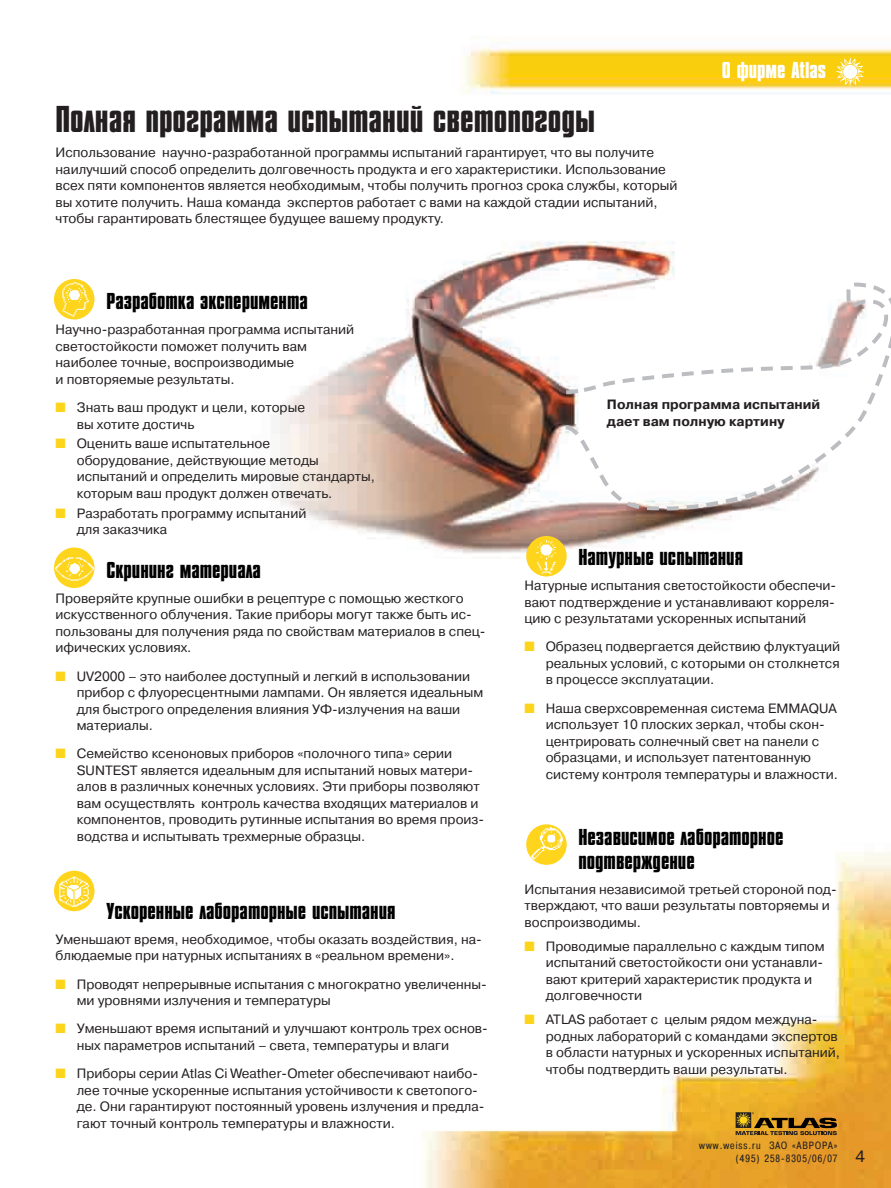
<style>
.page{position:relative;width:891px;height:1188px;background:#fff}
.page>*{position:absolute;margin:0;border:0;box-sizing:border-box;transform-origin:0 0}
.t1{font:700 39px "Compo";color:#231f20}
.t2{font:700 24px/24px "Compo";color:#000}
.t3{font:700 24px "Compo";color:#fff}
.t4{font:16.5px "Pragmatica C";color:#231f20}
.t5{font:13.5px/16.5px "Pragmatica C";color:#231f20}
.t6{font:700 13.5px/16.5px "Pragmatica C";color:#231f20}
.t7{font:10.5px/12.6px "Pragmatica Cond C";letter-spacing:.1em;color:#231f20;text-align:right}
.t8{font:10.5px/10.5px "Arial Narrow";color:#231f20}
.s1{color:#fcd41c}
</style>
<div class="page">
<img style="left:424px;top:47px;width:467px;height:1141px">
<svg style="left:736px;top:1112px;width:101px;height:23px;background:#946b1e"></svg>
<svg style="left:836px;top:57px;width:29px;height:29px"></svg>
<div style="left:54px;top:279px;width:40px;height:41px;background:#fed41d;border-radius:50%"></div>
<img style="left:58px;top:280px;width:33px;height:40px">
<div style="left:54px;top:548px;width:40px;height:40px;background:#fed41d;border-radius:50%"></div>
<img style="left:54px;top:552px;width:40px;height:32px">
<div style="left:54px;top:871px;width:40px;height:40px;background:#fed41d;border-radius:50%"></div>
<img style="left:57px;top:874px;width:35px;height:35px">
<svg style="left:526px;top:824px;width:41px;height:41px"></svg>
<img style="left:531px;top:826px;width:33px;height:36px">
<img style="left:279px;top:185px;width:612px;height:424px">
<div style="left:526px;top:536px;width:41px;height:40px;background:#fed41d;border-radius:50%"></div>
<img style="left:532px;top:536px;width:28px;height:40px">
<svg style="left:575px;top:283px;width:316px;height:227px"></svg>
<svg style="left:566px;top:389px;width:12px;height:45px"></svg>
<h1 class="t1" style="left:56px;top:101px;width:541px">Полная программа испытаний светопогоды</h1>
<p class="t5" style="left:56px;top:144px;width:624px">Использование научно-разработанной программы испытаний гарантирует, что вы получите наилучший способ определить долговечность продукта и его характеристики. Использование всех пяти компонентов является необходимым, чтобы получить прогноз срока службы, который вы хотите получить. Наша команда экспертов работает с вами на каждой стадии испытаний, чтобы гарантировать блестящее будущее вашему продукту.</p>
<h2 class="t3" style="left:722px;top:59px;width:106px">О фирме Atlas</h2>
<h2 class="t2" style="left:107px;top:290px;width:203px">Разработка эксперимента</h2>
<p class="t5" style="left:56px;top:322px;width:300px">Научно-разработанная программа испытаний светостойкости поможет получить вам наиболее точные, воспроизводимые<br>и повторяемые результаты.</p>
<p class="t5" style="left:77px;top:399px;width:230px;text-indent:-21px"><span class="s1">■</span> Знать ваш продукт и цели, которые вы хотите достичь</p>
<p class="t5" style="left:77px;top:436px;width:300px;text-indent:-21px"><span class="s1">■</span> Оценить ваше испытательное<br>оборудование, действующие методы испытаний и определить мировые стандарты, которым ваш продукт должен отвечать.</p>
<p class="t5" style="left:77px;top:505px;width:231px;text-indent:-21px"><span class="s1">■</span> Разработать программу испытаний для заказчика</p>
<h2 class="t2" style="left:107px;top:558px;width:156px">Скрининг материала</h2>
<p class="t5" style="left:56px;top:590px;width:432px">Проверяйте крупные ошибки в рецептуре с помощью жесткого искусственного облучения. Такие приборы могут также быть ис&shy;пользованы для получения ряда по свойствам материалов в спец&shy;ифических условиях.</p>
<p class="t5" style="left:77px;top:668px;width:408px;text-indent:-21px"><span class="s1">■</span> UV2000 – это наиболее доступный и легкий в использовании прибор с флуоресцентными лампами. Он является идеальным для быстрого определения влияния УФ-излучения на ваши материалы.</p>
<p class="t5" style="left:77px;top:746px;width:409px;text-indent:-21px"><span class="s1">■</span> Семейство ксеноновых приборов «полочного типа» серии SUNTEST является идеальным для испытаний новых матери&shy;алов в различных конечных условиях. Эти приборы позволяют вам осуществлять контроль качества входящих материалов и компонентов, проводить рутинные испытания во время произ&shy;водства и испытывать трехмерные образцы.</p>
<h2 class="t2" style="left:107px;top:899px;width:291px">Ускоренные лабораторные испытания</h2>
<p class="t5" style="left:56px;top:931px;width:428px">Уменьшают время, необходимое, чтобы оказать воздействия, на&shy;блюдаемые при натурных испытаниях в «реальном времени».</p>
<p class="t5" style="left:77px;top:976px;width:412px;text-indent:-21px"><span class="s1">■</span> Проводят непрерывные испытания с многократно увеличенны&shy;ми уровнями излучения и температуры</p>
<p class="t5" style="left:77px;top:1021px;width:413px;text-indent:-21px"><span class="s1">■</span> Уменьшают время испытаний и улучшают контроль трех основ&shy;ных параметров испытаний – света, температуры и влаги</p>
<p class="t5" style="left:77px;top:1065px;width:409px;text-indent:-21px"><span class="s1">■</span> Приборы серии Atlas Ci Weather-Ometer обеспечивают наибо&shy;лее точные ускоренные испытания устойчивости к светопого&shy;де. Они гарантируют постоянный уровень излучения и предла&shy;гают точный контроль температуры и влажности.</p>
<p class="t6" style="left:607px;top:396px;width:215px">Полная программа испытаний дает вам полную картину</p>
<h2 class="t2" style="left:578px;top:545px;width:166px">Натурные испытания</h2>
<p class="t5" style="left:524px;top:577px;width:313px;text-align:justify">Натурные испытания светостойкости обеспечи&shy;вают подтверждение и уcтанавливают корреля&shy;цию с результатами ускоренных испытаний</p>
<p class="t5" style="left:546px;top:639px;width:296px;text-align:justify;text-indent:-21px"><span class="s1">■</span> Образец подвергается действию флуктуаций реальных условий, с которыми он столкнется в процессе эксплуатации.</p>
<p class="t5" style="left:546px;top:700px;width:294px;text-indent:-21px"><span class="s1">■</span> Наша сверхсовременная система EMMAQUA использует 10 плоских зеркал, чтобы скон&shy;центрировать солнечный свет на панели с образцами, и использует патентованную систему контроля температуры и влажности.</p>
<h2 class="t2" style="left:578px;top:825px;width:206px">Независимое лабораторное подтверждение</h2>
<p class="t5" style="left:524px;top:881px;width:314px">Испытания независимой третьей стороной под&shy;тверждают, что ваши результаты повторяемы и воспроизводимы.</p>
<p class="t5" style="left:546px;top:938px;width:280px;text-indent:-21px"><span class="s1">■</span> Проводимые параллельно с каждым типом испытаний светостойкости они устанавли&shy;вают критерий характеристик продукта и долговечности</p>
<p class="t5" style="left:546px;top:1012px;width:296px;text-indent:-21px"><span class="s1">■</span> ATLAS работает с целым рядом междуна&shy;родных лабораторий с командами экспертов в области натурных и ускоренных испытаний, чтобы подтвердить ваши результаты.</p>
<p class="t7" style="left:699px;top:1139px;width:140px">www.weiss.ru ЗАО «АВРОРА» (495) 258-8305/06/07</p>
<p class="t8" style="left:754px;top:1141px;width:84px;text-indent:21px">ЗАО "АВРОРА" (495) 25 -8305/06/</p>
<p class="t4" style="left:855px;top:1147px;width:11px">4</p>
</div>
